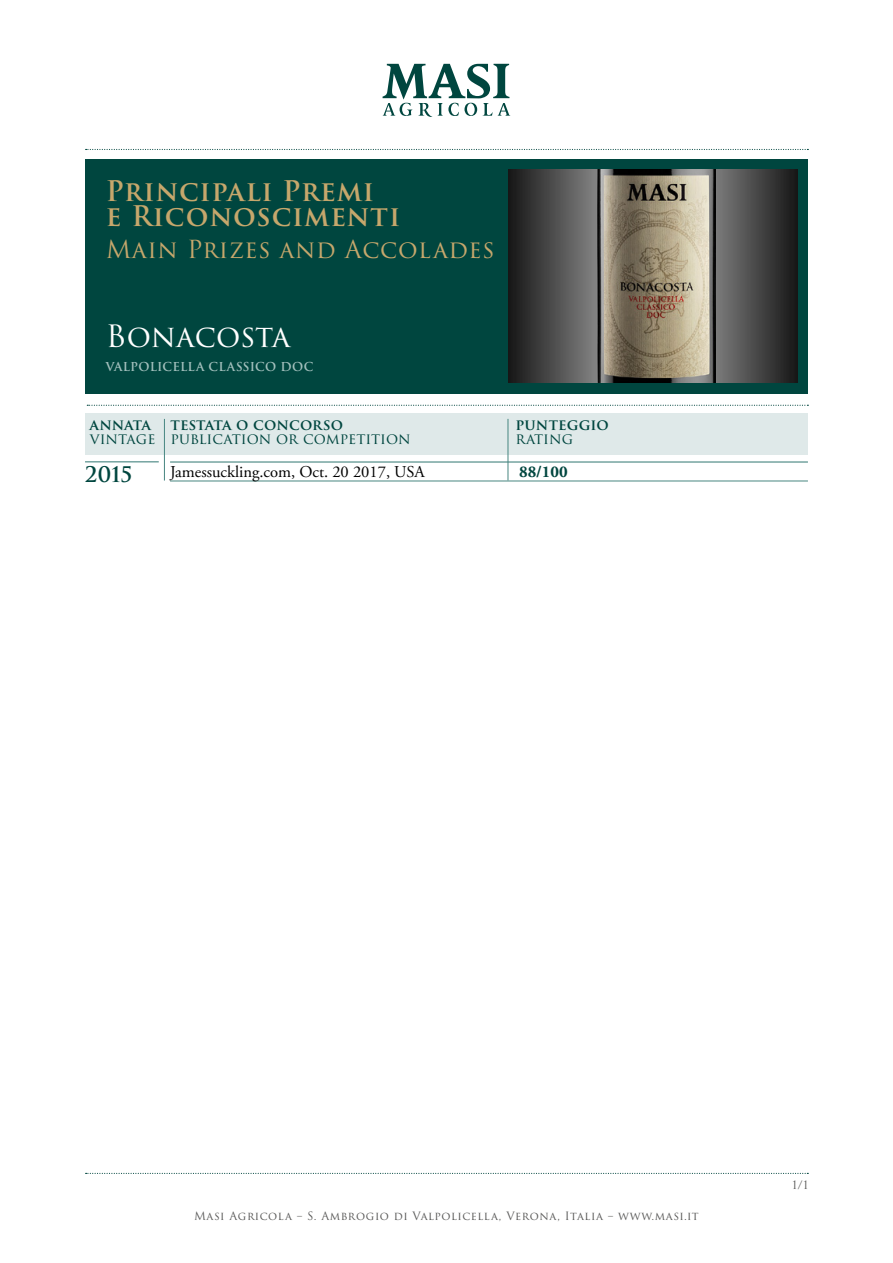
<style>
.page{position:relative;width:893px;height:1263px;background:#fff}
.page>*{position:absolute;margin:0;border:0;box-sizing:border-box;transform-origin:0 0}
.t1{font:30px "Trajan Pro 3";color:#fff}
.t2{font:600 27.75px/25.5px "Trajan Pro 3";letter-spacing:.02em;color:#c6a76c}
.t3{font:24.3px "Trajan Pro 3";letter-spacing:.025em;color:#c6a76c}
.t4{font:600 21px "Trajan Pro 3";color:#00463f}
.t5{font:16.5px "Adobe Garamond Pro";color:#000}
.t6{font:700 16.5px "Adobe Garamond Pro";color:#00463f}
.t7{font:15px "Trajan Pro 3";color:#00463f}
.t8{font:600 15px "Trajan Pro 3";color:#00463f}
.t9{font:600 12px "Trajan Pro 3";letter-spacing:.015em;color:#a3c0bd}
.t10{font:11.25px "Trajan Pro 3";letter-spacing:.05em;color:#575756}
</style>
<div class="page">
<div style="left:85px;top:159px;width:723px;height:234px;background:#00463f"></div>
<svg style="left:86px;top:149px;width:722px;height:1px"></svg>
<svg style="left:87px;top:405px;width:721px;height:1px"></svg>
<svg style="left:508px;top:169px;width:90px;height:214px;background:#4c4c4c"></svg>
<svg style="left:715px;top:169px;width:82px;height:214px;background:#474747"></svg>
<div style="left:85px;top:413px;width:723px;height:41px;background:#dfe9e9"></div>
<hr style="left:164px;top:419px;width:1px;height:61px;background:#478681">
<hr style="left:508px;top:419px;width:1px;height:61px;background:#478681">
<hr style="left:170px;top:461px;width:638px;height:2px;background:#478681">
<hr style="left:170px;top:481px;width:638px;height:1px;background:#478681">
<img style="left:598px;top:169px;width:117px;height:214px">
<svg style="left:86px;top:1173px;width:722px;height:1px"></svg>
<hr style="left:85px;top:461px;width:74px;height:1px;background:#478681">
<svg style="left:383px;top:64px;width:127px;height:53px"></svg>
<h2 class="t2" style="left:106px;top:179px;width:296px">Principali Premi<br>e Riconoscimenti</h2>
<h3 class="t3" style="left:106px;top:233px;width:390px">Main Prizes and Accolades</h3>
<h1 class="t1" style="left:106px;top:316px;width:186px">Bonacosta</h1>
<p class="t9" style="left:106px;top:358px;width:209px">VALPOLICELLA CLASSICO DOC</p>
<h3 class="t8" style="left:90px;top:414px;width:63px">annata</h3>
<h3 class="t8" style="left:171px;top:414px;width:174px">testata o concorso</h3>
<h3 class="t8" style="left:516px;top:414px;width:95px">punteggio</h3>
<h3 class="t7" style="left:90px;top:428px;width:322px">vintage publication or competition</h3>
<h3 class="t7" style="left:516px;top:428px;width:59px">rating</h3>
<h3 class="t4" style="left:85px;top:459px;width:49px">2015</h3>
<h3 class="t5" style="left:170px;top:461px;width:256px">Jamessuckling.com, Oct. 20 2017, USA</h3>
<h3 class="t6" style="left:519px;top:462px;width:50px">88/100</h3>
<p class="t10" style="left:194px;top:1208px;width:506px">Masi Agricola – S. Ambrogio di Valpolicella, Verona, Italia – www.masi.it</p>
<p class="t10" style="left:792px;top:1177px;width:17px">1/1</p>
</div>
